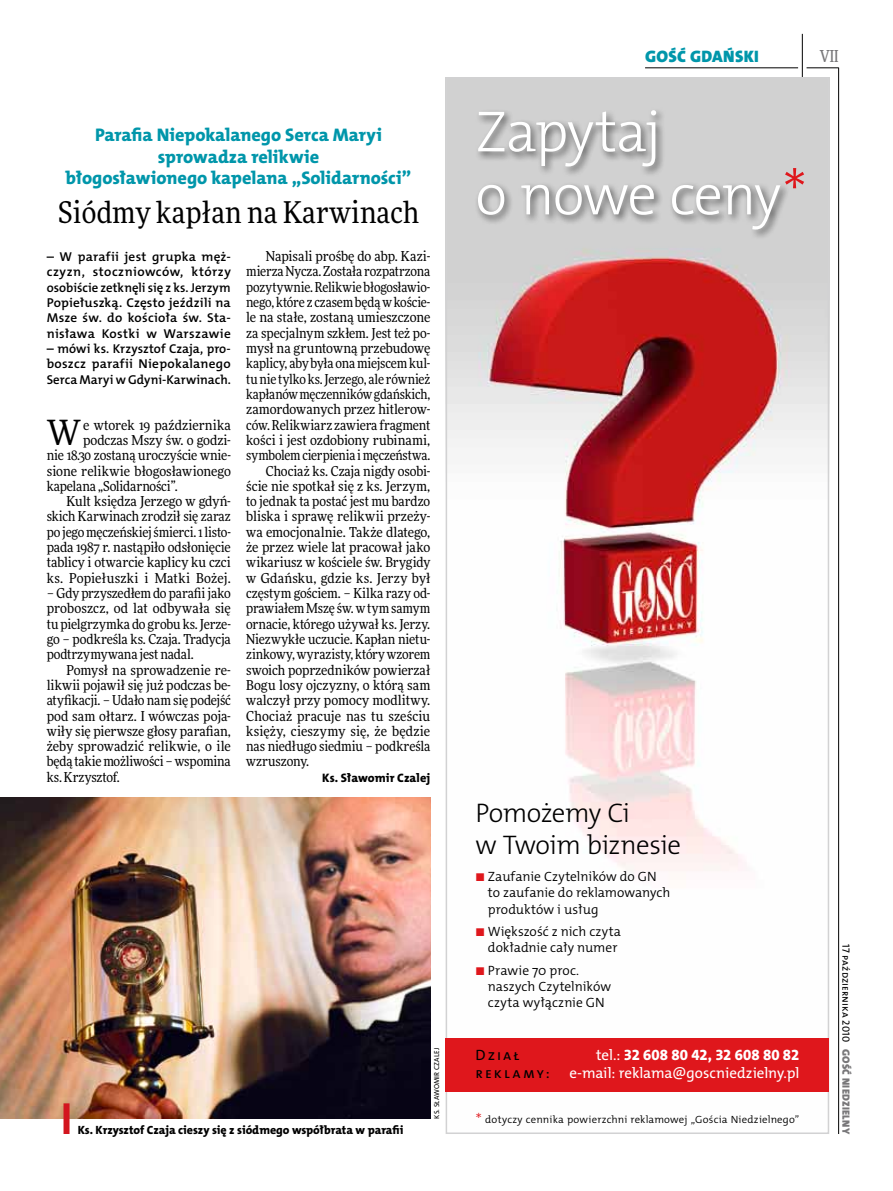
<style>
.page{position:relative;width:893px;height:1191px;background:#fff}
.page>*{position:absolute;margin:0;border:0;box-sizing:border-box;transform-origin:0 0}
.t1{font:72px "The Mix HP2 Ex Lig";color:#df171c}
.t2{font:58.5px/63px "The Mix HP3 Lig";letter-spacing:-.03em;color:#fff}
.t3{font:34.8px "Freeday Narrow News";color:#000}
.t4{font:30px "Freeday Narrow News";letter-spacing:.01em;color:#000}
.t5{font:27px/32.4px "The Mix HP3 Lig";letter-spacing:-.02em;color:#000}
.t6{font:18.3px/21.6px "The Mix HP8 Ex Bld";color:#0096aa;text-align:center}
.t7{font:16.65px "The Mix HP9 Blk";letter-spacing:.02em;color:#0096aa}
.t8{font:500 16.5px "Freeday Narrow";color:#787779;scale:.9 1}
.t9{font:15px "The Mix HP5 Plain";letter-spacing:-.005em;color:#fff}
.t10{font:15px "The Mix HP8 Ex Bld";color:#fff}
.t11{font:15px/18px "The Mix HP5 Plain";color:#000}
.t12{font:13.65px/15.3px "Freeday Narrow News";letter-spacing:-.005em;color:#000;text-align:justify}
.t13{font:13.65px "Freeday Narrow News";letter-spacing:.015em;color:#000}
.t14{font:13.5px/16.2px "The Mix HP4 Se Lig";color:#000}
.t15{font:12.9px/15.3px "The Mix HP6 Se Bld";letter-spacing:.015em;color:#000;text-align:justify}
.t16{font:12.3px "The Mix HP8 Ex Bld";letter-spacing:.005em;color:#000}
.t17{font:12px "The Mix HP8 Ex Bld";letter-spacing:-.005em;color:#000}
.t18{font:10.5px "The Mix HP4 Se Lig";letter-spacing:.015em;color:#000}
.t19{font:10.5px "The Mix HP5 Plain";letter-spacing:.015em;color:#000}
.t20{font:10.5px "The Mix HP9 Blk";letter-spacing:.025em;color:#787779}
.t21{font:7.2px "The Mix HP5 Plain";letter-spacing:.015em;color:#000}
.s1{font-family:"Freeday Narrow News";color:#df171c}
.s2{font-family:"The Mix HP5 Plain"}
.s3{font-family:"The Mix HP2 Ex Lig";font-size:18px;color:#df171c}
</style>
<div class="page">
<hr style="left:806px;top:68px;width:33px;height:1px;background:#000">
<hr style="left:645px;top:68px;width:153px;height:1px;background:#000">
<hr style="left:838px;top:68px;width:1px;height:1066px;background:#000">
<hr style="left:802px;top:34px;width:1px;height:43px;background:#000">
<img style="left:449px;top:80px;width:377px;height:1012px">
<div style="left:446px;top:77px;width:383px;height:1057px;border:2px solid #d2d2d3"></div>
<div style="left:474px;top:107px;width:316px;height:132px;background:#000;opacity:.6"></div>
<div style="left:446px;top:1037px;width:383px;height:54px;background:#df171c"></div>
<img style="left:0;top:797px;width:430px;height:321px">
<div style="left:64px;top:1103px;width:6px;height:31px;background:#d3151f"></div>
<h3 class="t6" style="left:66px;top:124px;width:347px">Parafia Niepokalanego Serca Maryi sprowadza relikwie<br>błogosławionego kapelana „Solidarności”</h3>
<h3 class="t4" style="left:58px;top:194px;width:363px">Siódmy kapłan na Karwinach</h3>
<p class="t15" style="left:47px;top:249px;width:186px">– W parafii jest grupka męż&shy;czyzn, stoczniowców, którzy osobiście zetknęli się z ks. Jerzym Popiełuszką. Często jeździli na Msze św. do kościoła św. Sta&shy;nisława Kostki w Warszawie</p>
<p class="t15" style="left:47px;top:341px;width:186px">– mówi ks. Krzysztof Czaja, pro&shy;boszcz parafii Niepokalanego Serca Maryi w Gdyni-Karwinach.</p>
<h3 class="t3" style="left:47px;top:411px;width:36px">W</h3>
<p class="t12" style="left:83px;top:417px;width:149px">e wtorek 19 października</p>
<p class="t12" style="left:83px;top:432px;width:149px">podczas Mszy św. o godzi-</p>
<p class="t12" style="left:47px;top:447px;width:186px">nie 18.30 zostaną uroczyście wnie-</p>
<p class="t12" style="left:47px;top:463px;width:186px">sione relikwie błogosławionego</p>
<p class="t12" style="left:47px;top:478px;width:132px">kapelana „Solidarności”.</p>
<p class="t12" style="left:66px;top:493px;width:166px">Kult księdza Jerzego w gdyń-</p>
<p class="t12" style="left:47px;top:509px;width:186px">skich Karwinach zrodził się zaraz</p>
<p class="t12" style="left:47px;top:524px;width:186px">po jego męczeńskiej śmierci. 1 listo-</p>
<p class="t12" style="left:47px;top:539px;width:186px">pada 1987 r. nastąpiło odsłonięcie</p>
<p class="t12" style="left:47px;top:555px;width:186px">tablicy i otwarcie kaplicy ku czci</p>
<p class="t13" style="left:47px;top:569px;width:186px">ks. Popiełuszki i Matki Bożej.</p>
<p class="t12" style="left:47px;top:585px;width:186px">– Gdy przyszedłem do parafii jako proboszcz, od lat odbywała się tu pielgrzymka do grobu ks. Jerze&shy;go – podkreśla ks. Czaja. Tradycja podtrzymywana jest nadal.</p>
<p class="t12" style="left:47px;top:662px;width:186px;text-indent:20px">Pomysł na sprowadzenie re&shy;likwii pojawił się już podczas be&shy;atyfikacji. – Udało nam się podejść pod sam ołtarz. I wówczas poja&shy;wiły się pierwsze głosy parafian, żeby sprowadzić relikwie, o ile będą takie możliwości – wspomina ks. Krzysztof.</p>
<p class="t12" style="left:266px;top:248px;width:166px">Napisali prośbę do abp. Kazi-</p>
<p class="t12" style="left:246px;top:264px;width:186px">mierza Nycza. Została rozpatrzona</p>
<p class="t12" style="left:246px;top:279px;width:186px">pozytywnie. Relikwie błogosławio-</p>
<p class="t12" style="left:246px;top:294px;width:186px">nego, które z czasem będą w koście-</p>
<p class="t12" style="left:246px;top:310px;width:186px">le na stałe, zostaną umieszczone</p>
<p class="t12" style="left:246px;top:325px;width:186px">za specjalnym szkłem. Jest też po-</p>
<p class="t12" style="left:246px;top:340px;width:186px">mysł na gruntowną przebudowę</p>
<p class="t12" style="left:246px;top:356px;width:186px">kaplicy, aby była ona miejscem kul-</p>
<p class="t12" style="left:246px;top:371px;width:186px">tu nie tylko ks. Jerzego, ale również</p>
<p class="t12" style="left:246px;top:386px;width:186px">kapłanów męczenników gdańskich,</p>
<p class="t12" style="left:246px;top:401px;width:186px">zamordowanych przez hitlerow-</p>
<p class="t12" style="left:246px;top:417px;width:186px">ców. Relikwiarz zawiera fragment</p>
<p class="t12" style="left:246px;top:432px;width:186px">kości i jest ozdobiony rubinami,</p>
<p class="t12" style="left:246px;top:447px;width:186px">symbolem cierpienia i męczeństwa.</p>
<p class="t12" style="left:266px;top:463px;width:166px">Chociaż ks. Czaja nigdy osobi-</p>
<p class="t12" style="left:246px;top:478px;width:186px">ście nie spotkał się z ks. Jerzym,</p>
<p class="t12" style="left:246px;top:493px;width:186px">to jednak ta postać jest mu bardzo</p>
<p class="t12" style="left:246px;top:509px;width:186px">bliska i sprawę relikwii przeży-</p>
<p class="t12" style="left:246px;top:524px;width:186px">wa emocjonalnie. Także dlatego,</p>
<p class="t12" style="left:246px;top:539px;width:186px">że przez wiele lat pracował jako</p>
<p class="t12" style="left:246px;top:555px;width:186px">wikariusz w kościele św. Brygidy</p>
<p class="t12" style="left:246px;top:570px;width:186px">w Gdańsku, gdzie ks. Jerzy był</p>
<p class="t12" style="left:246px;top:585px;width:186px">częstym gościem. – Kilka razy od-</p>
<p class="t12" style="left:246px;top:600px;width:186px">prawiałem Mszę św. w tym samym</p>
<p class="t12" style="left:246px;top:616px;width:186px">ornacie, którego używał ks. Jerzy.</p>
<p class="t12" style="left:246px;top:631px;width:186px">Niezwykłe uczucie. Kapłan nietu-</p>
<p class="t12" style="left:246px;top:646px;width:186px">zinkowy, wyrazisty, który wzorem</p>
<p class="t12" style="left:246px;top:662px;width:186px">swoich poprzedników powierzał</p>
<p class="t12" style="left:246px;top:677px;width:186px">Bogu losy ojczyzny, o którą sam</p>
<p class="t12" style="left:246px;top:692px;width:186px">walczył przy pomocy modlitwy.</p>
<p class="t12" style="left:246px;top:708px;width:186px">Chociaż pracuje nas tu sześciu</p>
<p class="t12" style="left:246px;top:723px;width:186px">księży, cieszymy się, że będzie</p>
<p class="t12" style="left:246px;top:738px;width:186px">nas niedługo siedmiu – podkreśla</p>
<p class="t12" style="left:246px;top:754px;width:65px">wzruszony.</p>
<p class="t16" style="left:322px;top:769px;width:110px">Ks. Sławomir Czalej</p>
<p class="t21" style="left:432px;top:1118px;width:72px;rotate:-90deg">ks. Sławomir Czalej</p>
<p class="t17" style="left:78px;top:1122px;width:327px">Ks. Krzysztof Czaja cieszy się z siódmego współbrata w parafii</p>
<p class="t7" style="left:645px;top:46px;width:115px">GOŚĆ GDAŃSKI</p>
<p class="t8" style="left:820px;top:46px;width:22px">VII</p>
<h2 class="t2" style="left:475px;top:100px;width:307px">Zapytaj<br>o nowe ceny</h2>
<h1 class="t1" style="left:782px;top:150px;width:28px">*</h1>
<h3 class="t5" style="left:475px;top:796px;width:207px">Pomożemy Ci<br>w Twoim biznesie</h3>
<p class="t14" style="left:488px;top:868px;width:184px;text-indent:-13px"><span class="s1">•</span> Zaufanie Czytelników do GN to zaufanie do reklamowanych produktów i usług</p>
<p class="t14" style="left:475px;top:923px;width:147px;text-align:right"><span class="s1">•</span> Większość z nich czyta dokładnie cały numer</p>
<p class="t14" style="left:488px;top:962px;width:125px;text-indent:-13px"><span class="s1">•</span> Prawie 70 proc. naszych Czytelników czyta wyłącznie GN</p>
<p class="t11" style="left:475px;top:1046px;width:76px">Dział reklamy:</p>
<p class="t10" style="left:596px;top:1045px;width:205px"><span class="s2">tel.:</span> 32 608 80 42, 32 608 80 82</p>
<p class="t9" style="left:569px;top:1063px;width:232px">e-mail: reklama@goscniedzielny.pl</p>
<p class="t18" style="left:475px;top:1113px;width:325px"><span class="s3">*</span> dotyczy cennika powierzchni reklamowej „Gościa Niedzielnego”</p>
<p class="t19" style="left:853px;top:944px;width:99px;rotate:90deg">17 października 2010</p>
<p class="t20" style="left:853px;top:1049px;width:86px;rotate:90deg">GOŚĆ NIEDZIELNY</p>
</div>
